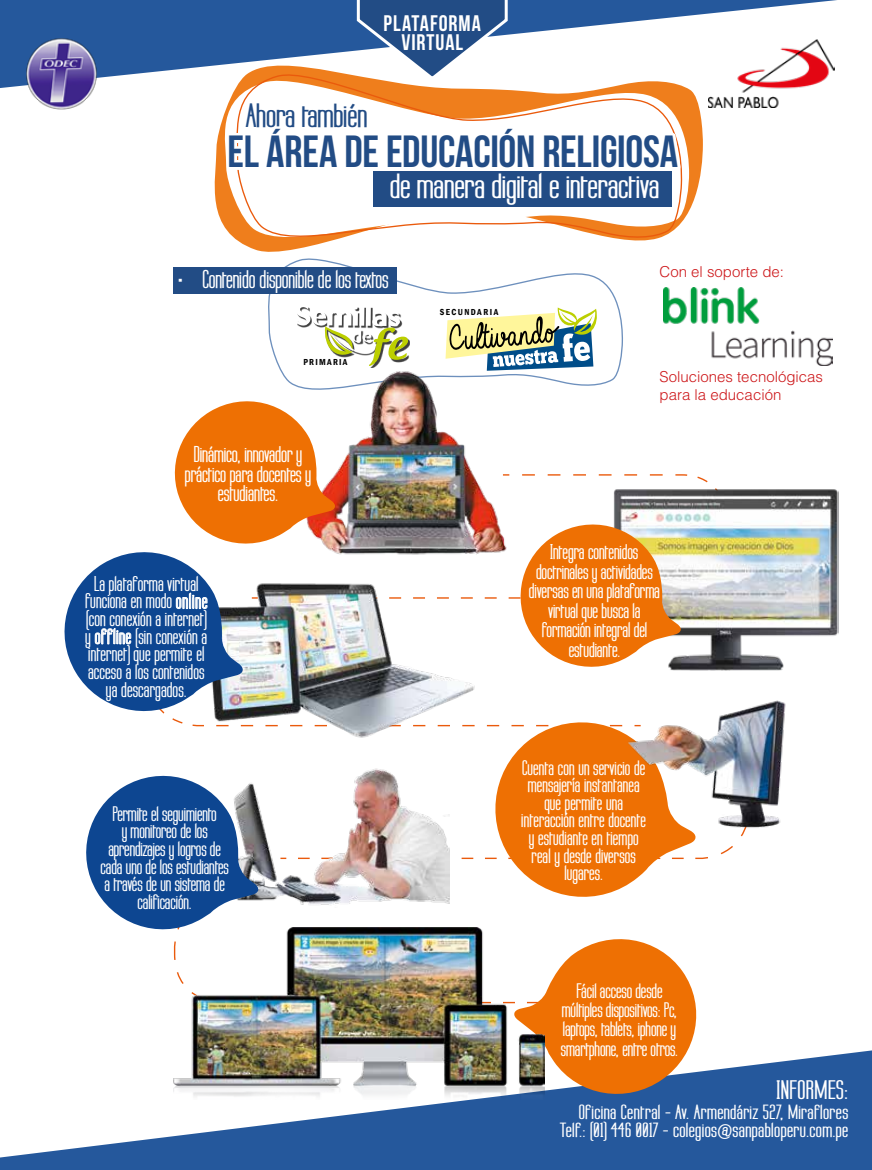
<style>
.page{position:relative;width:872px;height:1170px;background:#fff}
.page>*{position:absolute;margin:0;border:0;box-sizing:border-box;transform-origin:0 0}
.t1{font:45px "Bebas Neue";letter-spacing:-.005em;color:#224c85}
.t2{font:700 29.7px "Labtop";letter-spacing:-.005em;color:#fff;scale:1.25 1}
.t3{font:700 28.35px "Labtop";color:#224c85;scale:1.25 1}
.t4{font:22.5px/19.5px "Bebas Neue";letter-spacing:.045em;color:#fff;text-align:center}
.t5{font:700 22.5px "Labtop";letter-spacing:.025em;color:#fff;scale:1.25 1}
.t6{font:700 21.6px "Labtop";color:#fff;scale:1.1 1}
.t7{font:700 19.2px/19.5px "Labtop";color:#fff;text-align:center;scale:1.1 1}
.t8{font:700 18px/17.7px "Labtop";letter-spacing:.01em;color:#fff;text-align:center;scale:1.1 1}
.t9{font:700 17.7px/17.7px "Labtop";color:#fff;text-align:center;scale:1.1 1}
.t10{font:700 17.25px/18px "Labtop";letter-spacing:.025em;color:#fff;text-align:right;scale:1.25 1}
.t11{font:300 15px/18px "Helvetica LT Std";color:#cd171a}
.t12{font:600 condensed 9px "Franklin Gothic";letter-spacing:.155em;color:#000}
</style>
<div class="page">
<svg style="left:0;top:1050px;width:872px;height:119px;fill:#25589c"></svg>
<svg style="left:0;top:0;width:837px;height:88px;fill:#25589c"></svg>
<svg style="left:213px;top:63px;width:490px;height:148px"></svg>
<svg style="left:354px;top:0;width:155px;height:66px"></svg>
<img style="left:26px;top:37px;width:72px;height:73px">
<img style="left:709px;top:39px;width:126px;height:68px">
<svg style="left:214px;top:72px;width:475px;height:157px"></svg>
<svg style="left:226px;top:66px;width:457px;height:186px"></svg>
<svg style="left:265px;top:258px;width:358px;height:128px"></svg>
<div style="left:373px;top:171px;width:298px;height:35px;background:#224c85"></div>
<svg style="left:224px;top:122px;width:460px;height:52px"></svg>
<div style="left:173px;top:266px;width:224px;height:27px;background:#224c85"></div>
<svg style="left:487px;top:726px;width:125px;height:39px;fill:#ee7003"></svg>
<img style="left:293px;top:365px;width:222px;height:26px">
<img style="left:682px;top:488px;width:156px;height:183px">
<img style="left:194px;top:726px;width:255px;height:12px">
<img style="left:612px;top:700px;width:174px;height:159px">
<img style="left:75px;top:765px;width:632px;height:339px">
<img style="left:64px;top:391px;width:618px;height:335px">
<img style="left:663px;top:287px;width:170px;height:79px">
<p class="t4" style="left:383px;top:13px;width:99px">PLATAFORMA<br>VIRTUAL</p>
<h3 class="t3" style="left:246px;top:97px;width:98px">Ahora también</h3>
<h1 class="t1" style="left:228px;top:127px;width:452px">EL ÁREA DE EDUCACIÓN RELIGIOSA</h1>
<h2 class="t2" style="left:390px;top:167px;width:217px">de manera digital e interactiva</h2>
<p class="t6" style="left:178px;top:265px;width:193px">• Contenido disponible de los textos</p>
<p class="t12" style="left:303px;top:356px;width:46px">PRIMARIA</p>
<p class="t7" style="left:185px;top:445px;width:116px">Dinámico, innovador y práctico para docentes y estudiantes.</p>
<p class="t8" style="left:85px;top:575px;width:113px">La plataforma virtual funciona en modo online (con conexión a internet) y offline (sin conexión a internet) que permite el acceso a los contenidos ya descargados.</p>
<p class="t9" style="left:101px;top:804px;width:118px">Permite el seguimiento<br>y monitoreo de los aprendizajes y logros de cada uno de los estudiantes a través de un sistema de calificación.</p>
<p class="t12" style="left:440px;top:306px;width:60px">SECUNDARIA</p>
<p class="t11" style="left:659px;top:263px;width:126px">Con el soporte de:</p>
<p class="t11" style="left:659px;top:367px;width:165px">Soluciones tecnológicas para la educación</p>
<p class="t8" style="left:529px;top:542px;width:121px;line-height:19.5px">Integra contenidos doctrinales y actividades diversas en una plataforma virtual que busca la formación integral del estudiante.</p>
<p class="t9" style="left:521px;top:758px;width:115px">Cuenta con un servicio de mensajería instantanea que permite una interacción entre docente y estudiante en tiempo real y desde diversos lugares.</p>
<p class="t9" style="left:561px;top:981px;width:108px;line-height:19.2px">Fácil acceso desde múltiples dispositivos: Pc, laptops, tablets, iphone y smartphone, entre otros.</p>
<p class="t5" style="left:777px;top:1075px;width:58px">INFORMES:</p>
<p class="t10" style="left:560px;top:1102px;width:232px">Oficina Central - Av. Armendáriz 527, Miraflores<br>Telf.: (01) 446 0017 - colegios@sanpabloperu.com.pe</p>
</div>
